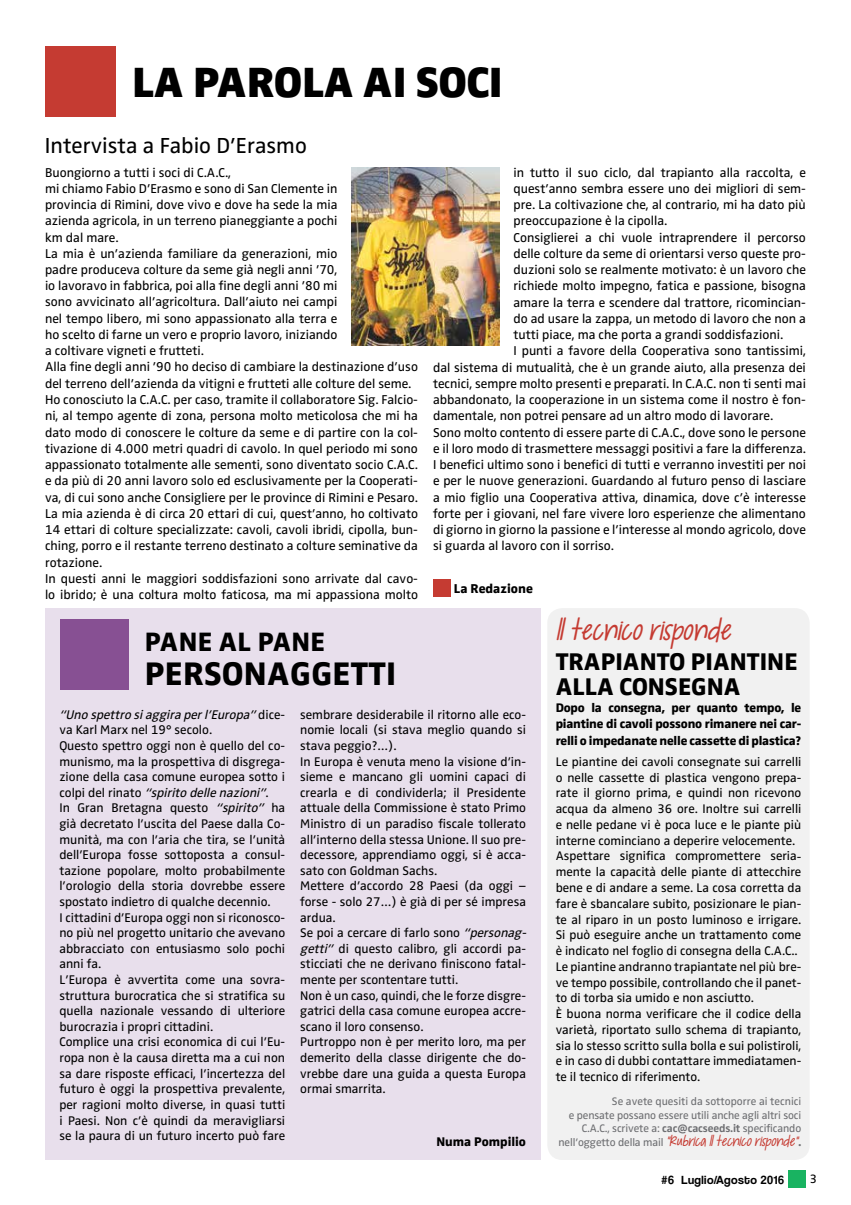
<style>
.page{position:relative;width:851px;height:1205px;background:#fff}
.page>*{position:absolute;margin:0;border:0;box-sizing:border-box;transform-origin:0 0}
.t1{font:43.75px "Zwo w 8";color:#000}
.t2{font:33.75px "Zwo w 7";letter-spacing:.01em;color:#000}
.t3{font:27.5px "Zwo w 7";letter-spacing:.01em;color:#000}
.t4{font:25px "Zwo w 7";color:#000}
.t5{font:22.5px "Zwo w 4";color:#000}
.t6{font:italic 22.5px "KG Dropsof Jupiter";color:#c53b32}
.t7{font:13.25px/16.2px "Zwo w 4";color:#000}
.t8{font:13.25px "Zwo w 7";color:#000}
.t9{font:13px/15.6px "Zwo w 4";color:#000}
.t10{font:13px "Zwo w 7";color:#000}
.t11{font:12.88px/15.8px "Zwo w 4";color:#000}
.t12{font:12.88px/16.2px "Zwo w 7";letter-spacing:-.015em;color:#000;text-align:justify}
.t13{font:12.5px "Zwo w 4";color:#000}
.t14{font:12.25px "Coolvetica Rg";letter-spacing:.04em;color:#000}
.t15{font:11.25px/13.8px "Zwo w 4";letter-spacing:-.01em;color:#6d6e71;text-align:right}
.t16{font:italic 11.25px "KG Dropsof Jupiter";color:#c53b32}
.s1{font-style:italic}
.s2{font-family:"Zwo w 6"}
.s3{font-family:"Zwo w 4";font-style:normal;color:#6d6e71}
.s4{font-family:"Zwo w 6";font-style:normal;font-size:12.5px;color:#6d6e71}
</style>
<div class="page">
<div style="left:788px;top:1170px;width:17px;height:18px;background:#19b361"></div>
<div style="left:45px;top:608px;width:495px;height:552px;background:#e8dfec"></div>
<div style="left:60px;top:619px;width:69px;height:71px;background:#875093"></div>
<div style="left:45px;top:46px;width:71px;height:71px;background:#c53b32"></div>
<div style="left:433px;top:579px;width:17px;height:18px;background:#c53b32"></div>
<img style="left:351px;top:167px;width:148px;height:178px">
<div style="left:547px;top:608px;width:262px;height:552px;background:#f1f1f1;border-radius:15px"></div>
<h1 class="t1" style="left:132px;top:56px;width:88px">LA PAROLA</h1>
<h1 class="t1" style="left:363px;top:56px;width:75px">AI SOCI</h1>
<h3 class="t5" style="left:45px;top:133px;width:263px">Intervista a Fabio D’Erasmo</h3>
<p class="t7" style="left:45px;top:164px;width:374px">Buongiorno a tutti i soci di C.A.C.,<br>mi chiamo Fabio D’Erasmo e sono di San Clemente in<br>provincia di Rimini, dove vivo e dove ha sede la mia<br>azienda agricola, in un terreno pianeggiante a pochi<br>km dal mare.<br>La mia è un’azienda familiare da generazioni, mio<br>padre produceva colture da seme già negli anni ’70,<br>io lavoravo in fabbrica, poi alla fine degli anni ’80 mi<br>sono avvicinato all’agricoltura. Dall’aiuto nei campi<br>nel tempo libero, mi sono appassionato alla terra e<br>ho scelto di farne un vero e proprio lavoro, iniziando<br>a coltivare vigneti e frutteti.<br>Alla fine degli anni ’90 ho deciso di cambiare la destinazione d’uso del terreno dell’azienda da vitigni e frutteti alle colture del seme.<br>Ho conosciuto la C.A.C. per caso, tramite il collaboratore Sig. Falcio&shy;ni, al tempo agente di zona, persona molto meticolosa che mi ha dato modo di conoscere le colture da seme e di partire con la col&shy;tivazione di 4.000 metri quadri di cavolo. In quel periodo mi sono appassionato totalmente alle sementi, sono diventato socio C.A.C. e da più di 20 anni lavoro solo ed esclusivamente per la Cooperati&shy;va, di cui sono anche Consigliere per le province di Rimini e Pesaro.<br>La mia azienda è di circa 20 ettari di cui, quest’anno, ho coltivato 14 ettari di colture specializzate: cavoli, cavoli ibridi, cipolla, bun&shy;ching, porro e il restante terreno destinato a colture seminative da rotazione.<br>In questi anni le maggiori soddisfazioni sono arrivate dal cavo&shy;lo ibrido; è una coltura molto faticosa, ma mi appassiona molto</p>
<p class="t7" style="left:513px;top:164px;width:294px">in tutto il suo ciclo, dal trapianto alla raccolta, e</p>
<p class="t7" style="left:513px;top:180px;width:294px">quest’anno sembra essere uno dei migliori di sem-</p>
<p class="t7" style="left:513px;top:196px;width:294px">pre. La coltivazione che, al contrario, mi ha dato più</p>
<p class="t7" style="left:513px;top:213px;width:155px">preoccupazione è la cipolla.</p>
<p class="t7" style="left:513px;top:229px;width:294px">Consiglierei a chi vuole intraprendere il percorso</p>
<p class="t7" style="left:513px;top:245px;width:294px">delle colture da seme di orientarsi verso queste pro-</p>
<p class="t7" style="left:513px;top:261px;width:294px">duzioni solo se realmente motivato: è un lavoro che</p>
<p class="t7" style="left:513px;top:278px;width:294px">richiede molto impegno, fatica e passione, bisogna</p>
<p class="t7" style="left:513px;top:294px;width:294px">amare la terra e scendere dal trattore, ricomincian-</p>
<p class="t7" style="left:513px;top:310px;width:294px">do ad usare la zappa, un metodo di lavoro che non a</p>
<p class="t7" style="left:513px;top:326px;width:271px">tutti piace, ma che porta a grandi soddisfazioni.</p>
<p class="t7" style="left:513px;top:343px;width:294px">I punti a favore della Cooperativa sono tantissimi,</p>
<p class="t7" style="left:433px;top:359px;width:374px">dal sistema di mutualità, che è un grande aiuto, alla presenza dei</p>
<p class="t7" style="left:433px;top:375px;width:374px">tecnici, sempre molto presenti e preparati. In C.A.C. non ti senti mai</p>
<p class="t7" style="left:433px;top:391px;width:374px">abbandonato, la cooperazione in un sistema come il nostro è fon-</p>
<p class="t7" style="left:433px;top:408px;width:342px">damentale, non potrei pensare ad un altro modo di lavorare.</p>
<p class="t7" style="left:433px;top:424px;width:374px">Sono molto contento di essere parte di C.A.C., dove sono le persone</p>
<p class="t7" style="left:433px;top:440px;width:374px">e il loro modo di trasmettere messaggi positivi a fare la differenza.</p>
<p class="t7" style="left:433px;top:456px;width:374px">I benefici ultimo sono i benefici di tutti e verranno investiti per noi</p>
<p class="t7" style="left:433px;top:473px;width:374px">e per le nuove generazioni. Guardando al futuro penso di lasciare</p>
<p class="t7" style="left:433px;top:489px;width:374px">a mio figlio una Cooperativa attiva, dinamica, dove c’è interesse</p>
<p class="t7" style="left:433px;top:505px;width:374px">forte per i giovani, nel fare vivere loro esperienze che alimentano</p>
<p class="t7" style="left:433px;top:521px;width:374px">di giorno in giorno la passione e l’interesse al mondo agricolo, dove</p>
<p class="t7" style="left:433px;top:538px;width:182px">si guarda al lavoro con il sorriso.</p>
<p class="t8" style="left:454px;top:580px;width:80px">La Redazione</p>
<h3 class="t3" style="left:145px;top:625px;width:181px">PANE AL PANE</h3>
<h2 class="t2" style="left:145px;top:653px;width:253px">PERSONAGGETTI</h2>
<p class="t9" style="left:59px;top:706px;width:227px"><span class="s1">“Uno spettro siaggira perl’Europa”</span> d i c e - va Karl Marx nel 19° secolo.<br>Questo spettro oggi non è quello del co&shy;munismo, ma la prospettiva di disgrega&shy;zione della casa comune europea sotto i c o l p i d e l r i n a t o <span class="s1">“spirito delle nazioni”</span>.<br>In Gran Bretagna questo <span class="s1">“spirito”</span> ha già decretato l’uscita del Paese dalla Co&shy;munità, ma con l’aria che tira, se l’unità dell’Europa fosse sottoposta a consul&shy;tazione popolare, molto probabilmente l’orologio della storia dovrebbe essere spostato indietro di qualche decennio.<br>I cittadini d’Europa oggi non si riconosco&shy;no più nel progetto unitario che avevano abbracciato con entusiasmo solo pochi anni fa.<br>L’Europa è avvertita come una sovra&shy;struttura burocratica che si stratifica su quella nazionale vessando di ulteriore burocrazia i propri cittadini.<br>Complice una crisi economica di cui l’Eu&shy;ropa non è la causa diretta ma a cui non sa dare risposte efficaci, l’incertezza del futuro è oggi la prospettiva prevalente, per ragioni molto diverse, in quasi tutti i Paesi. Non c’è quindi da meravigliarsi se la paura di un futuro incerto può fare</p>
<p class="t9" style="left:300px;top:706px;width:230px">sembrare desiderabile il ritorno alle eco&shy;nomie locali (si stava meglio quando si stava peggio?…).<br>In Europa è venuta meno la visione d’in&shy;sieme e mancano gli uomini capaci di crearla e di condividerla; il Presidente attuale della Commissione è stato Primo Ministro di un paradiso fiscale tollerato all’interno della stessa Unione. Il suo pre&shy;decessore, apprendiamo oggi, si è acca&shy;sato con Goldman Sachs.<br>Mettere d’accordo 28 Paesi (da oggi – forse - solo 27…) è già di per sé impresa ardua.<br>Se poi a cercare di farlo sono <span class="s1">“personag&shy;getti”</span> di questo calibro, gli accordi pa&shy;sticciati che ne derivano finiscono fatal&shy;mente per scontentare tutti.<br>Non è un caso, quindi, che le forze disgre&shy;gatrici della casa comune europea accre&shy;scano il loro consenso.<br>Purtroppo non è per merito loro, ma per demerito della classe dirigente che do&shy;vrebbe dare una guida a questa Europa ormai smarrita.</p>
<p class="t10" style="left:436px;top:1133px;width:91px">Numa Pompilio</p>
<h3 class="t6" style="left:555px;top:611px;width:184px">Iltecnicorisponde</h3>
<h3 class="t4" style="left:555px;top:646px;width:29px">Trapianto</h3>
<h3 class="t4" style="left:690px;top:646px;width:14px">piantine</h3>
<h3 class="t4" style="left:555px;top:671px;width:16px">alla</h3>
<h3 class="t4" style="left:619px;top:671px;width:16px">consegna</h3>
<p class="t12" style="left:555px;top:700px;width:247px">Dopo la consegna, per quanto tempo, le piantine di cavoli possono rimanere nei car&shy;relli o impedanate nelle cassette di plastica?</p>
<p class="t11" style="left:555px;top:754px;width:247px">Le piantine dei cavoli consegnate sui carrelli o nelle cassette di plastica vengono prepa&shy;rate il giorno prima, e quindi non ricevono acqua da almeno 36 ore. Inoltre sui carrelli e nelle pedane vi è poca luce e le piante più interne cominciano a deperire velocemente.<br>Aspettare significa compromettere seria&shy;mente la capacità delle piante di attecchire bene e di andare a seme. La cosa corretta da fare è sbancalare subito, posizionare le pian&shy;te al riparo in un posto luminoso e irrigare.<br>Si può eseguire anche un trattamento come è indicato nel foglio di consegna della C.A.C..<br>Le piantine andranno trapiantate nel più bre&shy;ve tempo possibile, controllando che il panet&shy;to di torba sia umido e non asciutto.<br>È buona norma verificare che il codice della varietà, riportato sullo schema di trapianto, sia lo stesso scritto sulla bolla e sui polistiroli, e in caso di dubbi contattare immediatamen&shy;te il tecnico di riferimento.</p>
<p class="t15" style="left:568px;top:1094px;width:234px">Se avete quesiti da sottoporre ai tecnici<br>e pensate possano essere utili anche agli altri soci<br>C.A.C., scrivete a: <span class="s2">cac@cacseeds.it</span> specificando</p>
<p class="t16" style="left:558px;top:1132px;width:245px"><span class="s3">n e l l ’ o g g e t t o d e l l a m a i l</span> “RubricaIltecnicorisponde”<span class="s4">.</span></p>
<p class="t14" style="left:661px;top:1172px;width:124px">#6 Luglio/Agosto 2016</p>
<p class="t13" style="left:809px;top:1172px;width:9px">3</p>
</div>
